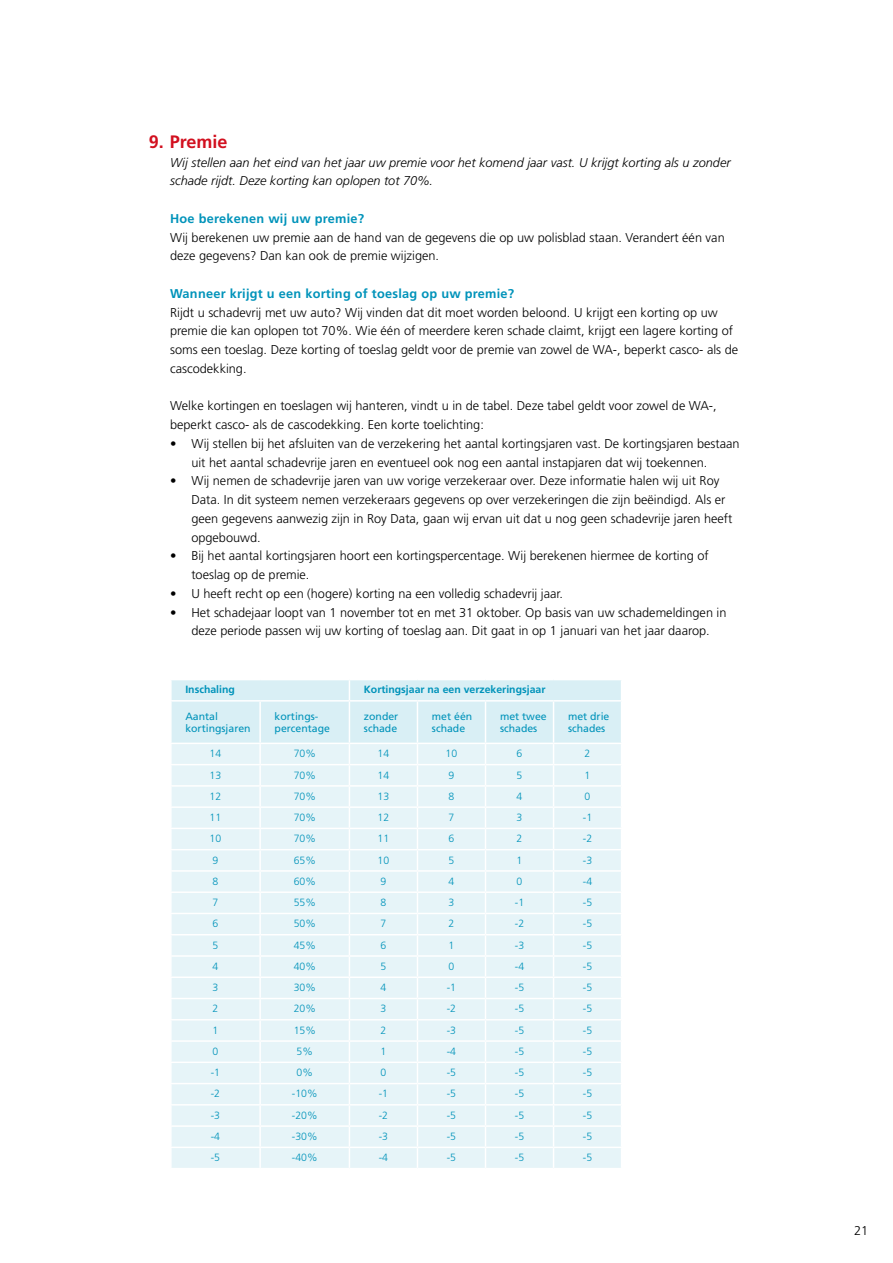
<style>
.page{position:relative;width:893px;height:1263px;background:#fff}
.page>*{position:absolute;margin:0;border:0;box-sizing:border-box;transform-origin:0 0}
.t1{font:700 18px "Frutiger LT Std";color:#d2101f}
.t2{font:300 12.75px/18.8px "Frutiger LT Std";color:#000}
.t3{font:italic 300 12.75px/18.8px "Frutiger LT Std";color:#000}
.t4{font:700 12.75px "Frutiger LT Std";letter-spacing:.02em;color:#0093ba}
.t5{font:300 10.5px "Frutiger LT Std";color:#0093ba}
.t6{font:10.5px/12.6px "Frutiger LT Std";color:#0093ba}
.t7{font:700 10.5px "Frutiger LT Std";color:#0093ba}
</style>
<div class="page">
<svg style="left:171px;top:680px;width:450px;height:488px;background:#e6f4f8"></svg>
<h1 class="t1" style="left:149px;top:131px;width:80px">9. Premie</h1>
<p class="t3" style="left:170px;top:153px;width:562px">Wij stellen aan het eind van het jaar uw premie voor het komend jaar vast. U krijgt korting als u zonder schade rijdt. Deze korting kan oplopen tot 70%.</p>
<p class="t4" style="left:170px;top:211px;width:196px">Hoe berekenen wij uw premie?</p>
<p class="t2" style="left:170px;top:228px;width:556px">Wij berekenen uw premie aan de hand van de gegevens die op uw polisblad staan. Verandert één van deze gegevens? Dan kan ook de premie wijzigen.</p>
<p class="t4" style="left:170px;top:286px;width:346px">Wanneer krijgt u een korting of toeslag op uw premie?</p>
<p class="t2" style="left:170px;top:303px;width:570px">Rijdt u schadevrij met uw auto? Wij vinden dat dit moet worden beloond. U krijgt een korting op uw premie die kan oplopen tot 70%. Wie één of meerdere keren schade claimt, krijgt een lagere korting of soms een toeslag. Deze korting of toeslag geldt voor de premie van zowel de WA-, beperkt casco- als de cascodekking.</p>
<p class="t2" style="left:170px;top:397px;width:548px">Welke kortingen en toeslagen wij hanteren, vindt u in de tabel. Deze tabel geldt voor zowel de WA-, beperkt casco- als de cascodekking. Een korte toelichting:</p>
<p class="t2" style="left:191px;top:434px;width:550px;text-indent:-21px">• Wij stellen bij het afsluiten van de verzekering het aantal kortingsjaren vast. De kortingsjaren bestaan uit het aantal schadevrije jaren en eventueel ook nog een aantal instapjaren dat wij toekennen.</p>
<p class="t2" style="left:191px;top:472px;width:543px;text-indent:-21px">• Wij nemen de schadevrije jaren van uw vorige verzekeraar over. Deze informatie halen wij uit Roy Data. In dit systeem nemen verzekeraars gegevens op over verzekeringen die zijn beëindigd. Als er geen gegevens aanwezig zijn in Roy Data, gaan wij ervan uit dat u nog geen schadevrije jaren heeft opgebouwd.</p>
<p class="t2" style="left:191px;top:547px;width:519px;text-indent:-21px">• Bij het aantal kortingsjaren hoort een kortingspercentage. Wij berekenen hiermee de korting of toeslag op de premie.</p>
<p class="t2" style="left:170px;top:584px;width:394px">• U heeft recht op een (hogere) korting na een volledig schadevrij jaar.</p>
<p class="t2" style="left:170px;top:603px;width:558px;text-align:center">• Het schadejaar loopt van 1 november tot en met 31 oktober. Op basis van uw schademeldingen in deze periode passen wij uw korting of toeslag aan. Dit gaat in op 1 januari van het jaar daarop.</p>
<p class="t7" style="left:185px;top:684px;width:51px">Inschaling</p>
<p class="t7" style="left:364px;top:684px;width:183px">Kortingsjaar na een verzekeringsjaar</p>
<p class="t6" style="left:185px;top:710px;width:67px">Aantal kortingsjaren</p>
<p class="t6" style="left:275px;top:710px;width:57px">kortings&shy;percentage</p>
<p class="t6" style="left:364px;top:710px;width:36px">zonder schade</p>
<p class="t6" style="left:432px;top:710px;width:42px">met één schade</p>
<p class="t6" style="left:500px;top:710px;width:48px">met twee schades</p>
<p class="t6" style="left:568px;top:710px;width:43px">met drie schades</p>
<p class="t5" style="left:210px;top:748px;width:13px">14</p>
<p class="t5" style="left:294px;top:748px;width:24px">70%</p>
<p class="t5" style="left:378px;top:748px;width:13px">14</p>
<p class="t5" style="left:446px;top:748px;width:13px">10</p>
<p class="t5" style="left:517px;top:748px;width:7px">6</p>
<p class="t5" style="left:585px;top:748px;width:7px">2</p>
<p class="t5" style="left:210px;top:769px;width:13px">13</p>
<p class="t5" style="left:294px;top:769px;width:24px">70%</p>
<p class="t5" style="left:378px;top:769px;width:13px">14</p>
<p class="t5" style="left:449px;top:769px;width:7px">9</p>
<p class="t5" style="left:517px;top:769px;width:7px">5</p>
<p class="t5" style="left:585px;top:769px;width:7px">1</p>
<p class="t5" style="left:210px;top:790px;width:13px">12</p>
<p class="t5" style="left:294px;top:790px;width:24px">70%</p>
<p class="t5" style="left:378px;top:790px;width:13px">13</p>
<p class="t5" style="left:449px;top:790px;width:7px">8</p>
<p class="t5" style="left:517px;top:790px;width:7px">4</p>
<p class="t5" style="left:585px;top:790px;width:7px">0</p>
<p class="t5" style="left:210px;top:811px;width:13px">11</p>
<p class="t5" style="left:294px;top:811px;width:24px">70%</p>
<p class="t5" style="left:378px;top:811px;width:13px">12</p>
<p class="t5" style="left:449px;top:811px;width:7px">7</p>
<p class="t5" style="left:517px;top:811px;width:7px">3</p>
<p class="t5" style="left:583px;top:811px;width:11px">-1</p>
<p class="t5" style="left:210px;top:833px;width:13px">10</p>
<p class="t5" style="left:294px;top:833px;width:24px">70%</p>
<p class="t5" style="left:378px;top:833px;width:13px">11</p>
<p class="t5" style="left:449px;top:833px;width:7px">6</p>
<p class="t5" style="left:517px;top:833px;width:7px">2</p>
<p class="t5" style="left:583px;top:833px;width:11px">-2</p>
<p class="t5" style="left:213px;top:854px;width:7px">9</p>
<p class="t5" style="left:294px;top:854px;width:24px">65%</p>
<p class="t5" style="left:378px;top:854px;width:13px">10</p>
<p class="t5" style="left:449px;top:854px;width:7px">5</p>
<p class="t5" style="left:517px;top:854px;width:7px">1</p>
<p class="t5" style="left:583px;top:854px;width:11px">-3</p>
<p class="t5" style="left:213px;top:875px;width:7px">8</p>
<p class="t5" style="left:294px;top:875px;width:24px">60%</p>
<p class="t5" style="left:381px;top:875px;width:7px">9</p>
<p class="t5" style="left:449px;top:875px;width:7px">4</p>
<p class="t5" style="left:517px;top:875px;width:7px">0</p>
<p class="t5" style="left:583px;top:875px;width:11px">-4</p>
<p class="t5" style="left:213px;top:896px;width:7px">7</p>
<p class="t5" style="left:294px;top:896px;width:24px">55%</p>
<p class="t5" style="left:381px;top:896px;width:7px">8</p>
<p class="t5" style="left:449px;top:896px;width:7px">3</p>
<p class="t5" style="left:515px;top:896px;width:11px">-1</p>
<p class="t5" style="left:583px;top:896px;width:11px">-5</p>
<p class="t5" style="left:213px;top:918px;width:7px">6</p>
<p class="t5" style="left:294px;top:918px;width:24px">50%</p>
<p class="t5" style="left:381px;top:918px;width:7px">7</p>
<p class="t5" style="left:449px;top:918px;width:7px">2</p>
<p class="t5" style="left:515px;top:918px;width:11px">-2</p>
<p class="t5" style="left:583px;top:918px;width:11px">-5</p>
<p class="t5" style="left:213px;top:939px;width:7px">5</p>
<p class="t5" style="left:294px;top:939px;width:24px">45%</p>
<p class="t5" style="left:381px;top:939px;width:7px">6</p>
<p class="t5" style="left:449px;top:939px;width:7px">1</p>
<p class="t5" style="left:515px;top:939px;width:11px">-3</p>
<p class="t5" style="left:583px;top:939px;width:11px">-5</p>
<p class="t5" style="left:213px;top:960px;width:7px">4</p>
<p class="t5" style="left:294px;top:960px;width:24px">40%</p>
<p class="t5" style="left:381px;top:960px;width:7px">5</p>
<p class="t5" style="left:449px;top:960px;width:7px">0</p>
<p class="t5" style="left:515px;top:960px;width:11px">-4</p>
<p class="t5" style="left:583px;top:960px;width:11px">-5</p>
<p class="t5" style="left:213px;top:981px;width:7px">3</p>
<p class="t5" style="left:294px;top:981px;width:24px">30%</p>
<p class="t5" style="left:381px;top:981px;width:7px">4</p>
<p class="t5" style="left:447px;top:981px;width:11px">-1</p>
<p class="t5" style="left:515px;top:981px;width:11px">-5</p>
<p class="t5" style="left:583px;top:981px;width:11px">-5</p>
<p class="t5" style="left:213px;top:1003px;width:7px">2</p>
<p class="t5" style="left:294px;top:1003px;width:24px">20%</p>
<p class="t5" style="left:381px;top:1003px;width:7px">3</p>
<p class="t5" style="left:447px;top:1003px;width:11px">-2</p>
<p class="t5" style="left:515px;top:1003px;width:11px">-5</p>
<p class="t5" style="left:583px;top:1003px;width:11px">-5</p>
<p class="t5" style="left:213px;top:1024px;width:7px">1</p>
<p class="t5" style="left:294px;top:1024px;width:24px">15%</p>
<p class="t5" style="left:381px;top:1024px;width:7px">2</p>
<p class="t5" style="left:447px;top:1024px;width:11px">-3</p>
<p class="t5" style="left:515px;top:1024px;width:11px">-5</p>
<p class="t5" style="left:583px;top:1024px;width:11px">-5</p>
<p class="t5" style="left:213px;top:1045px;width:7px">0</p>
<p class="t5" style="left:297px;top:1045px;width:18px">5%</p>
<p class="t5" style="left:381px;top:1045px;width:7px">1</p>
<p class="t5" style="left:447px;top:1045px;width:11px">-4</p>
<p class="t5" style="left:515px;top:1045px;width:11px">-5</p>
<p class="t5" style="left:583px;top:1045px;width:11px">-5</p>
<p class="t5" style="left:211px;top:1067px;width:11px">-1</p>
<p class="t5" style="left:297px;top:1067px;width:18px">0%</p>
<p class="t5" style="left:381px;top:1067px;width:7px">0</p>
<p class="t5" style="left:447px;top:1067px;width:11px">-5</p>
<p class="t5" style="left:515px;top:1067px;width:11px">-5</p>
<p class="t5" style="left:583px;top:1067px;width:11px">-5</p>
<p class="t5" style="left:211px;top:1088px;width:11px">-2</p>
<p class="t5" style="left:292px;top:1088px;width:27px">-10%</p>
<p class="t5" style="left:379px;top:1088px;width:11px">-1</p>
<p class="t5" style="left:447px;top:1088px;width:11px">-5</p>
<p class="t5" style="left:515px;top:1088px;width:11px">-5</p>
<p class="t5" style="left:583px;top:1088px;width:11px">-5</p>
<p class="t5" style="left:211px;top:1109px;width:11px">-3</p>
<p class="t5" style="left:292px;top:1109px;width:27px">-20%</p>
<p class="t5" style="left:379px;top:1109px;width:11px">-2</p>
<p class="t5" style="left:447px;top:1109px;width:11px">-5</p>
<p class="t5" style="left:515px;top:1109px;width:11px">-5</p>
<p class="t5" style="left:583px;top:1109px;width:11px">-5</p>
<p class="t5" style="left:211px;top:1130px;width:11px">-4</p>
<p class="t5" style="left:292px;top:1130px;width:27px">-30%</p>
<p class="t5" style="left:379px;top:1130px;width:11px">-3</p>
<p class="t5" style="left:447px;top:1130px;width:11px">-5</p>
<p class="t5" style="left:515px;top:1130px;width:11px">-5</p>
<p class="t5" style="left:583px;top:1130px;width:11px">-5</p>
<p class="t5" style="left:211px;top:1152px;width:11px">-5</p>
<p class="t5" style="left:292px;top:1152px;width:27px">-40%</p>
<p class="t5" style="left:379px;top:1152px;width:11px">-4</p>
<p class="t5" style="left:447px;top:1152px;width:11px">-5</p>
<p class="t5" style="left:515px;top:1152px;width:11px">-5</p>
<p class="t5" style="left:583px;top:1152px;width:11px">-5</p>
<p class="t2" style="left:854px;top:1222px;width:16px">21</p>
</div>
